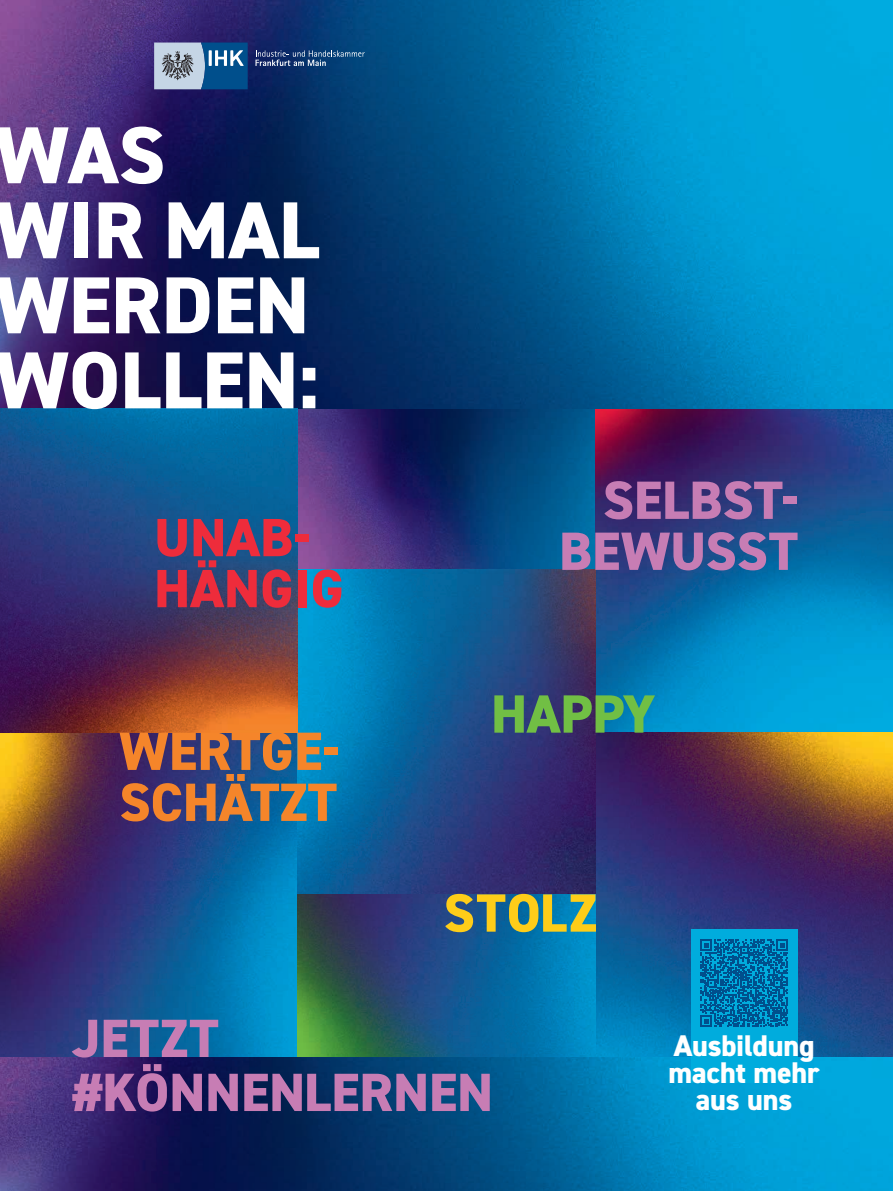
<style>
.page{position:relative;width:893px;height:1191px;background:#fff}
.page>*{position:absolute;margin:0;border:0;box-sizing:border-box;transform-origin:0 0}
.t1{font:800 81px/75px "DIN2014";color:#fff}
.t2{font:800 54px/54px "DIN2014";color:#c77db4}
.t3{font:800 54px/51px "DIN2014";color:#f5852a}
.t4{font:800 54px/51px "DIN2014";letter-spacing:.005em;color:#ee2c3b}
.t5{font:800 54px "DIN2014";letter-spacing:.02em;color:#fecd19}
.t6{font:800 54px "DIN2014";color:#71bf44}
.t7{font:800 30px/26.8px "DIN2014";letter-spacing:-.005em;color:#fff;text-align:center}
</style>
<div class="page">
<img style="left:0;top:0;width:893px;height:1191px">
<svg style="left:256px;top:50px;width:109px;height:16px;background:#345989"></svg>
<svg style="left:154px;top:43px;width:94px;height:46px;background:#6b92b2"></svg>
<div style="left:691px;top:929px;width:106px;height:154px;background:#00acdd"></div>
<svg style="left:700px;top:939px;width:88px;height:88px"></svg>
<h1 class="t1" style="left:-5px;top:118px;width:326px">WAS<br>WIR MAL<br>WERDEN<br>WOLLEN:</h1>
<p class="t4" style="left:154px;top:512px;width:191px">UNAB-<br>HÄNGIG</p>
<p class="t3" style="left:119px;top:726px;width:222px">WERTGE-<br>SCHÄTZT</p>
<p class="t2" style="left:559px;top:475px;width:241px;line-height:51px;text-align:right">SELBST-<br>BEWUSST</p>
<p class="t6" style="left:491px;top:678px;width:165px">HAPPY</p>
<p class="t5" style="left:444px;top:877px;width:155px">STOLZ</p>
<p class="t2" style="left:72px;top:1011px;width:422px">JETZT #KÖNNENLERNEN</p>
<p class="t7" style="left:669px;top:1032px;width:153px">Ausbildung macht mehr aus uns</p>
</div>
